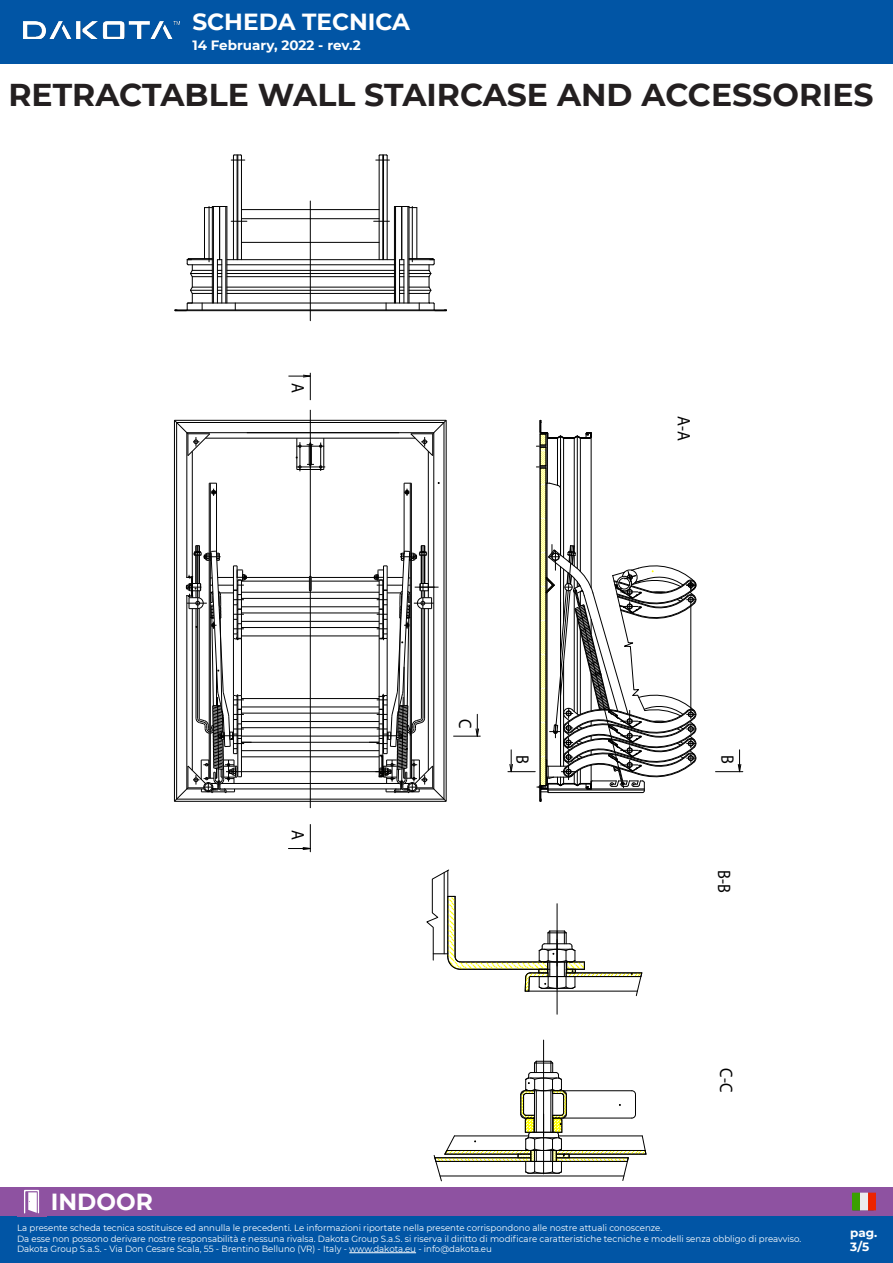
<style>
.page{position:relative;width:893px;height:1263px;background:#fff}
.page>*{position:absolute;margin:0;border:0;box-sizing:border-box;transform-origin:0 0}
.t1{font:700 31.5px "Montserrat";color:#231f20}
.t2{font:700 23.25px "Montserrat";color:#fff}
.t3{font:18px "Myriad Pro";color:#000;scale:.9 1}
.t4{font:700 13.5px "Montserrat";color:#fff}
.t5{font:700 12px/14.4px "Montserrat";color:#fff}
.t6{font:9px/10.5px "Montserrat";color:#fff;scale:.96 1}
</style>
<div class="page">
<div style="left:0;top:0;width:893px;height:64px;background:#0155a5"></div>
<div style="left:0;top:1216px;width:893px;height:47px;background:#0155a5"></div>
<div style="left:0;top:1187px;width:893px;height:29px;background:#8e52a1"></div>
<svg style="left:24px;top:1190px;width:15px;height:23px"></svg>
<svg style="left:852px;top:1193px;width:24px;height:17px"></svg>
<hr style="left:349px;top:1252px;width:67px;height:1px;background:#fff">
<img style="left:23px;top:22px;width:157px;height:17px">
<hr style="left:187px;top:432px;width:247px;height:1px;background:#000">
<hr style="left:187px;top:433px;width:1px;height:144px;background:#000">
<hr style="left:433px;top:433px;width:1px;height:356px;background:#000">
<hr style="left:176px;top:422px;width:1px;height:377px;background:#000">
<hr style="left:174px;top:420px;width:1px;height:381px;background:#000">
<hr style="left:205px;top:438px;width:210px;height:1px;background:#000">
<hr style="left:177px;top:422px;width:267px;height:1px;background:#000">
<hr style="left:174px;top:420px;width:272px;height:1px;background:#000">
<hr style="left:446px;top:420px;width:1px;height:381px;background:#000">
<hr style="left:444px;top:422px;width:1px;height:377px;background:#000">
<hr style="left:174px;top:801px;width:272px;height:1px;background:#000">
<hr style="left:177px;top:799px;width:267px;height:1px;background:#000">
<hr style="left:209px;top:483px;width:1px;height:295px;background:#000">
<hr style="left:210px;top:483px;width:1px;height:295px;background:#000">
<hr style="left:410px;top:483px;width:1px;height:295px;background:#000">
<hr style="left:411px;top:483px;width:1px;height:295px;background:#000">
<hr style="left:216px;top:483px;width:1px;height:71px;background:#000">
<hr style="left:404px;top:483px;width:1px;height:71px;background:#000">
<hr style="left:224px;top:789px;width:173px;height:1px;background:#000">
<hr style="left:428px;top:451px;width:1px;height:147px;background:#000">
<hr style="left:221px;top:783px;width:178px;height:1px;background:#000">
<hr style="left:192px;top:451px;width:1px;height:147px;background:#000">
<hr style="left:227px;top:264px;width:167px;height:1px;background:#000">
<hr style="left:227px;top:270px;width:167px;height:1px;background:#000">
<hr style="left:227px;top:273px;width:167px;height:1px;background:#000">
<hr style="left:227px;top:276px;width:167px;height:1px;background:#000">
<hr style="left:227px;top:287px;width:167px;height:1px;background:#000">
<hr style="left:227px;top:290px;width:167px;height:1px;background:#000">
<hr style="left:227px;top:293px;width:167px;height:1px;background:#000">
<hr style="left:188px;top:303px;width:241px;height:1px;background:#000">
<hr style="left:175px;top:310px;width:271px;height:1px;background:#000">
<hr style="left:310px;top:750px;width:69px;height:1px;background:#000">
<hr style="left:310px;top:756px;width:69px;height:1px;background:#000">
<hr style="left:310px;top:727px;width:69px;height:1px;background:#000">
<hr style="left:310px;top:742px;width:69px;height:1px;background:#000">
<hr style="left:310px;top:736px;width:69px;height:1px;background:#000">
<hr style="left:310px;top:721px;width:69px;height:1px;background:#000">
<hr style="left:311px;top:581px;width:68px;height:1px;background:#000">
<hr style="left:310px;top:627px;width:69px;height:1px;background:#000">
<hr style="left:310px;top:621px;width:69px;height:1px;background:#000">
<hr style="left:310px;top:613px;width:69px;height:1px;background:#000">
<hr style="left:310px;top:606px;width:69px;height:1px;background:#000">
<hr style="left:310px;top:598px;width:69px;height:1px;background:#000">
<hr style="left:310px;top:592px;width:69px;height:1px;background:#000">
<hr style="left:310px;top:636px;width:69px;height:1px;background:#000">
<hr style="left:310px;top:698px;width:69px;height:1px;background:#000">
<hr style="left:310px;top:707px;width:69px;height:1px;background:#000">
<hr style="left:310px;top:713px;width:69px;height:1px;background:#000">
<hr style="left:241px;top:742px;width:69px;height:1px;background:#000">
<hr style="left:241px;top:750px;width:69px;height:1px;background:#000">
<hr style="left:241px;top:756px;width:69px;height:1px;background:#000">
<hr style="left:241px;top:736px;width:69px;height:1px;background:#000">
<hr style="left:241px;top:592px;width:69px;height:1px;background:#000">
<hr style="left:241px;top:598px;width:69px;height:1px;background:#000">
<hr style="left:241px;top:606px;width:69px;height:1px;background:#000">
<hr style="left:241px;top:581px;width:68px;height:1px;background:#000">
<hr style="left:241px;top:713px;width:69px;height:1px;background:#000">
<hr style="left:241px;top:707px;width:69px;height:1px;background:#000">
<hr style="left:241px;top:698px;width:69px;height:1px;background:#000">
<hr style="left:241px;top:636px;width:69px;height:1px;background:#000">
<hr style="left:241px;top:613px;width:69px;height:1px;background:#000">
<hr style="left:241px;top:621px;width:69px;height:1px;background:#000">
<hr style="left:241px;top:627px;width:69px;height:1px;background:#000">
<hr style="left:241px;top:721px;width:69px;height:1px;background:#000">
<hr style="left:241px;top:727px;width:69px;height:1px;background:#000">
<hr style="left:311px;top:577px;width:63px;height:1px;background:#000">
<svg style="left:309px;top:576px;width:3px;height:15px"></svg>
<hr style="left:246px;top:577px;width:63px;height:1px;background:#000">
<hr style="left:387px;top:156px;width:1px;height:104px;background:#000">
<hr style="left:379px;top:156px;width:1px;height:104px;background:#000">
<hr style="left:383px;top:155px;width:1px;height:105px;background:#000">
<hr style="left:310px;top:209px;width:69px;height:1px;background:#000">
<hr style="left:310px;top:218px;width:69px;height:1px;background:#000">
<hr style="left:310px;top:242px;width:69px;height:1px;background:#000">
<hr style="left:233px;top:156px;width:1px;height:104px;background:#000">
<hr style="left:238px;top:155px;width:1px;height:105px;background:#000">
<hr style="left:237px;top:155px;width:1px;height:105px;background:#000">
<hr style="left:241px;top:156px;width:1px;height:104px;background:#000">
<hr style="left:241px;top:209px;width:69px;height:1px;background:#000">
<hr style="left:241px;top:218px;width:69px;height:1px;background:#000">
<hr style="left:241px;top:242px;width:69px;height:1px;background:#000">
<hr style="left:227px;top:259px;width:167px;height:1px;background:#000">
<svg style="left:310px;top:201px;width:1px;height:120px"></svg>
<svg style="left:174px;top:420px;width:36px;height:36px"></svg>
<svg style="left:410px;top:420px;width:37px;height:36px"></svg>
<hr style="left:226px;top:771px;width:163px;height:1px;background:#000">
<svg style="left:376px;top:155px;width:13px;height:6px"></svg>
<svg style="left:374px;top:206px;width:73px;height:105px"></svg>
<svg style="left:231px;top:155px;width:14px;height:6px"></svg>
<svg style="left:174px;top:206px;width:73px;height:105px"></svg>
<hr style="left:310px;top:410px;width:1px;height:398px;background:#000">
<hr style="left:324px;top:438px;width:1px;height:31px;background:#000">
<hr style="left:297px;top:438px;width:1px;height:31px;background:#000">
<svg style="left:404px;top:483px;width:7px;height:13px"></svg>
<svg style="left:209px;top:483px;width:7px;height:13px"></svg>
<svg style="left:288px;top:373px;width:23px;height:27px"></svg>
<svg style="left:288px;top:824px;width:23px;height:28px"></svg>
<svg style="left:715px;top:750px;width:28px;height:22px"></svg>
<svg style="left:453px;top:714px;width:28px;height:23px"></svg>
<svg style="left:174px;top:545px;width:78px;height:257px"></svg>
<svg style="left:369px;top:545px;width:78px;height:257px"></svg>
<svg style="left:434px;top:1040px;width:212px;height:141px"></svg>
<svg style="left:426px;top:869px;width:216px;height:145px"></svg>
<svg style="left:508px;top:420px;width:188px;height:382px"></svg>
<svg style="left:296px;top:442px;width:29px;height:29px"></svg>
<h2 class="t2" style="left:192px;top:5px;width:219px">SCHEDA TECNICA</h2>
<h3 class="t4" style="left:192px;top:35px;width:170px">14 February, 2022 - rev.2</h3>
<h1 class="t1" style="left:9px;top:72px;width:867px">RETRACTABLE WALL STAIRCASE AND ACCESSORIES</h1>
<p class="t3" style="left:309px;top:383px;width:13px;rotate:90deg">A</p>
<p class="t3" style="left:695px;top:416px;width:29px;rotate:90deg">A-A</p>
<p class="t3" style="left:309px;top:830px;width:13px;rotate:90deg">A</p>
<p class="t3" style="left:476px;top:719px;width:12px;rotate:90deg">C</p>
<p class="t3" style="left:534px;top:755px;width:11px;rotate:90deg">B</p>
<p class="t3" style="left:738px;top:755px;width:11px;rotate:90deg">B</p>
<p class="t3" style="left:735px;top:870px;width:27px;rotate:90deg">B-B</p>
<h2 class="t2" style="left:51px;top:1184px;width:103px">INDOOR</h2>
<p class="t3" style="left:737px;top:1068px;width:28px;rotate:90deg">C-C</p>
<p class="t6" style="left:17px;top:1222px;width:818px">La presente scheda tecnica sostituisce ed annulla le precedenti. Le informazioni riportate nella presente corrispondono alle nostre attuali conoscenze.<br>Da esse non possono derivare nostre responsabilità e nessuna rivalsa. Dakota Group S.a.S. si riserva il diritto di modificare caratteristiche tecniche e modelli senza obbligo di preavviso.<br>Dakota Group S.a.S. - Via Don Cesare Scala, 55 - Brentino Belluno (VR) - Italy - www.dakota.eu - info@dakota.eu</p>
<h3 class="t5" style="left:850px;top:1225px;width:29px">pag.<br>3/5</h3>
</div>
